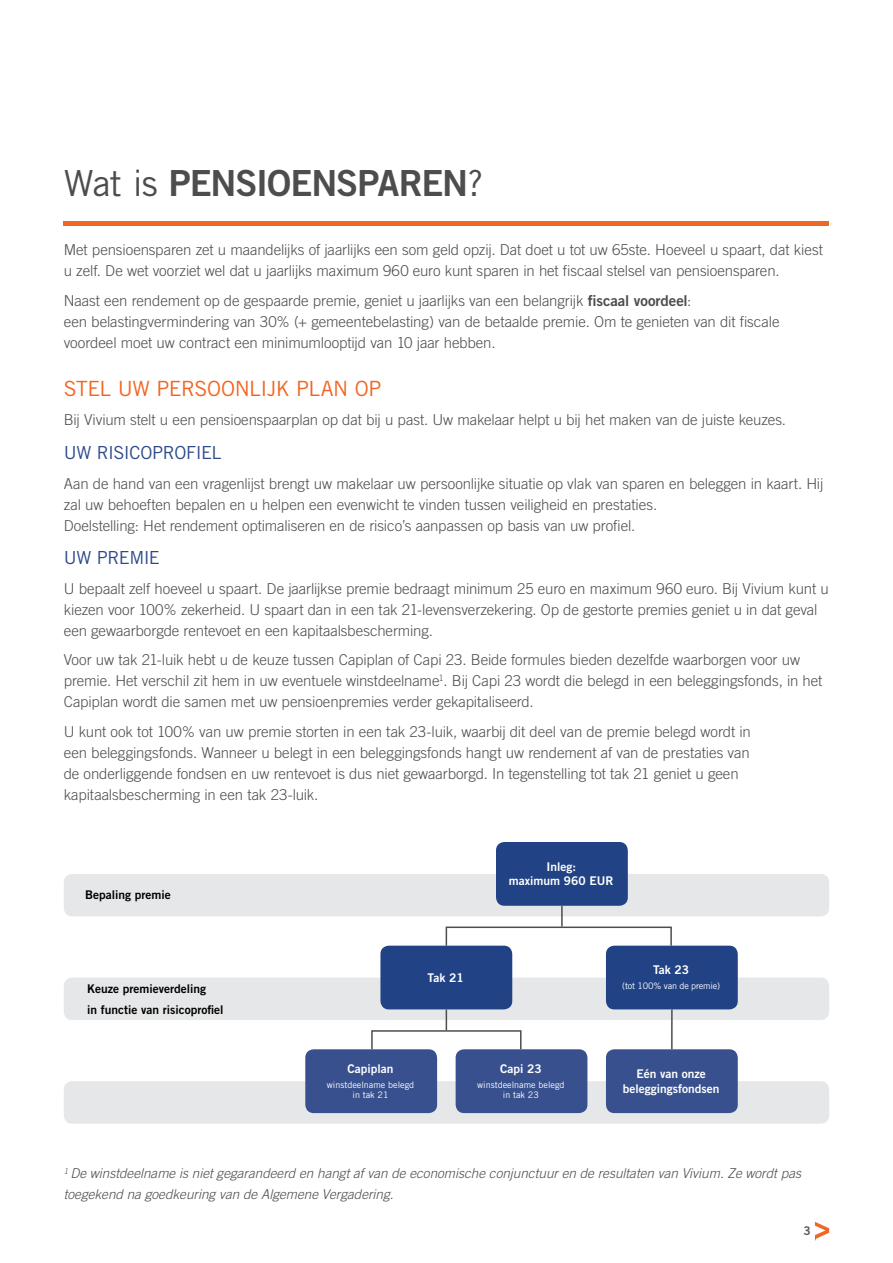
<style>
.page{position:relative;width:893px;height:1263px;background:#fff}
.page>*{position:absolute;margin:0;border:0;box-sizing:border-box;transform-origin:0 0}
.t1{font:36px "Trade Gothic LT Std Bd 2";letter-spacing:-.03em;color:#4d4d4f}
.t2{font:21px "Trade Gothic LT Std";letter-spacing:-.02em;color:#f26522}
.t3{font:18px "Trade Gothic LT Std";letter-spacing:-.025em;color:#2d4a89}
.t4{font:300 15px/21px "Trade Gothic LT Std";letter-spacing:-.01em;color:#4d4d4f}
.t5{font:italic 300 13.5px/21px "Trade Gothic LT Std";color:#4d4d4f}
.t6{font:12px/14.4px "Trade Gothic LT Std Bd 2";color:#fff;text-align:center}
.t7{font:12px/21px "Trade Gothic LT Std Bd 2";color:#000}
.t8{font:12px "Trade Gothic LT Std Bd 2";color:#58595b}
.t9{font:9px/10.8px "Trade Gothic LT Std";color:#fff;text-align:center}
.t10{font:9px "Trade Gothic LT Std";letter-spacing:-.02em;color:#fff}
.s1{font-family:"Trade Gothic LT Std"}
.s2{font-family:"Trade Gothic LT Std Bd 2";font-weight:400}
</style>
<div class="page">
<svg style="left:815px;top:1222px;width:14px;height:18px"></svg>
<div style="left:64px;top:221px;width:765px;height:5px;background:#f26522"></div>
<div style="left:64px;top:874px;width:765px;height:42px;background:#e6e7e8;border-radius:9px"></div>
<div style="left:64px;top:1081px;width:765px;height:43px;background:#e6e7e8;border-radius:9px"></div>
<div style="left:64px;top:977px;width:765px;height:43px;background:#e6e7e8;border-radius:9px"></div>
<div style="left:606px;top:1049px;width:132px;height:64px;background:#38508e;border-radius:9px"></div>
<div style="left:305px;top:1049px;width:132px;height:64px;background:#38508e;border-radius:9px"></div>
<div style="left:456px;top:1049px;width:131px;height:64px;background:#38508e;border-radius:9px"></div>
<div style="left:380px;top:946px;width:132px;height:63px;background:#214385;border-radius:9px"></div>
<div style="left:606px;top:946px;width:132px;height:63px;background:#214385;border-radius:9px"></div>
<div style="left:496px;top:842px;width:132px;height:64px;background:#214385;border-radius:9px"></div>
<div style="left:371px;top:1030px;width:150px;height:20px;border:2px solid #4d4d4f"></div>
<div style="left:446px;top:926px;width:226px;height:20px;border:2px solid #4d4d4f"></div>
<hr style="left:671px;top:1009px;width:2px;height:40px;background:#4d4d4f">
<svg style="left:446px;top:1009px;width:1px;height:21px"></svg>
<hr style="left:561px;top:906px;width:2px;height:20px;background:#4d4d4f">
<h1 class="t1" style="left:64px;top:161px;width:421px"><span class="s1">Wat is</span> PENSIOENSPAREN<span class="s1">?</span></h1>
<p class="t4" style="left:64px;top:239px;width:761px">Met pensioensparen zet u maandelijks of jaarlijks een som geld opzij. Dat doet u tot uw 65ste. Hoeveel u spaart, dat kiest u zelf. De wet voorziet wel dat u jaarlijks maximum 960 euro kunt sparen in het fiscaal stelsel van pensioensparen.</p>
<p class="t4" style="left:64px;top:290px;width:717px">Naast een rendement op de gespaarde premie, geniet u jaarlijks van een belangrijk <span class="s2">fiscaal voordeel</span>:<br>een belastingvermindering van 30% (+ gemeentebelasting) van de betaalde premie. Om te genieten van dit fiscale voordeel moet uw contract een minimumlooptijd van 10 jaar hebben.</p>
<h2 class="t2" style="left:64px;top:376px;width:319px">STEL UW PERSOONLIJK PLAN OP</h2>
<p class="t4" style="left:64px;top:409px;width:724px">Bij Vivium stelt u een pensioenspaarplan op dat bij u past. Uw makelaar helpt u bij het maken van de juiste keuzes.</p>
<p class="t3" style="left:64px;top:442px;width:159px">UW RISICOPROFIEL</p>
<p class="t4" style="left:64px;top:473px;width:761px">Aan de hand van een vragenlijst brengt uw makelaar uw persoonlijke situatie op vlak van sparen en beleggen in kaart. Hij zal uw behoeften bepalen en u helpen een evenwicht te vinden tussen veiligheid en prestaties.<br>Doelstelling: Het rendement optimaliseren en de risico’s aanpassen op basis van uw profiel.</p>
<p class="t3" style="left:64px;top:547px;width:98px">UW PREMIE</p>
<p class="t4" style="left:64px;top:578px;width:766px">U bepaalt zelf hoeveel u spaart. De jaarlijkse premie bedraagt minimum 25 euro en maximum 960 euro. Bij Vivium kunt u kiezen voor 100% zekerheid. U spaart dan in een tak 21-levensverzekering. Op de gestorte premies geniet u in dat geval een gewaarborgde rentevoet en een kapitaalsbescherming.</p>
<p class="t4" style="left:64px;top:649px;width:760px">Voor uw tak 21-luik hebt u de keuze tussen Capiplan of Capi 23. Beide formules bieden dezelfde waarborgen voor uw premie. Het verschil zit hem in uw eventuele winstdeelname<sup>1</sup>. Bij Capi 23 wordt die belegd in een beleggingsfonds, in het<br>Capiplan wordt die samen met uw pensioenpremies verder gekapitaliseerd.</p>
<p class="t4" style="left:64px;top:721px;width:688px">U kunt ook tot 100% van uw premie storten in een tak 23-luik, waarbij dit deel van de premie belegd wordt in een beleggingsfonds. Wanneer u belegt in een beleggingsfonds hangt uw rendement af van de prestaties van de onderliggende fondsen en uw rentevoet is dus niet gewaarborgd. In tegenstelling tot tak 21 geniet u geen kapitaalsbescherming in een tak 23-luik.</p>
<p class="t7" style="left:85px;top:884px;width:87px">Bepaling premie</p>
<p class="t7" style="left:87px;top:978px;width:138px">Keuze premieverdeling<br>in functie van risicoprofiel</p>
<p class="t6" style="left:509px;top:859px;width:106px">Inleg:<br>maximum 960 EUR</p>
<p class="t6" style="left:428px;top:970px;width:38px">Tak 21</p>
<p class="t6" style="left:348px;top:1061px;width:48px">Capiplan</p>
<p class="t9" style="left:327px;top:1079px;width:89px">winstdeelname belegd in tak 21</p>
<p class="t6" style="left:500px;top:1061px;width:43px">Capi 23</p>
<p class="t9" style="left:477px;top:1079px;width:89px">winstdeelname belegd in tak 23</p>
<p class="t6" style="left:653px;top:963px;width:38px">Tak 23</p>
<p class="t10" style="left:622px;top:981px;width:99px">(tot 100% van de premie)</p>
<p class="t6" style="left:623px;top:1067px;width:98px">Eén van onze beleggingsfondsen</p>
<p class="t5" style="left:64px;top:1163px;width:739px"><sup>1</sup> De winstdeelname is niet gegarandeerd en hangt af van de economische conjunctuur en de resultaten van Vivium. Ze wordt pas toegekend na goedkeuring van de Algemene Vergadering.</p>
<p class="t8" style="left:803px;top:1224px;width:9px">3</p>
</div>
